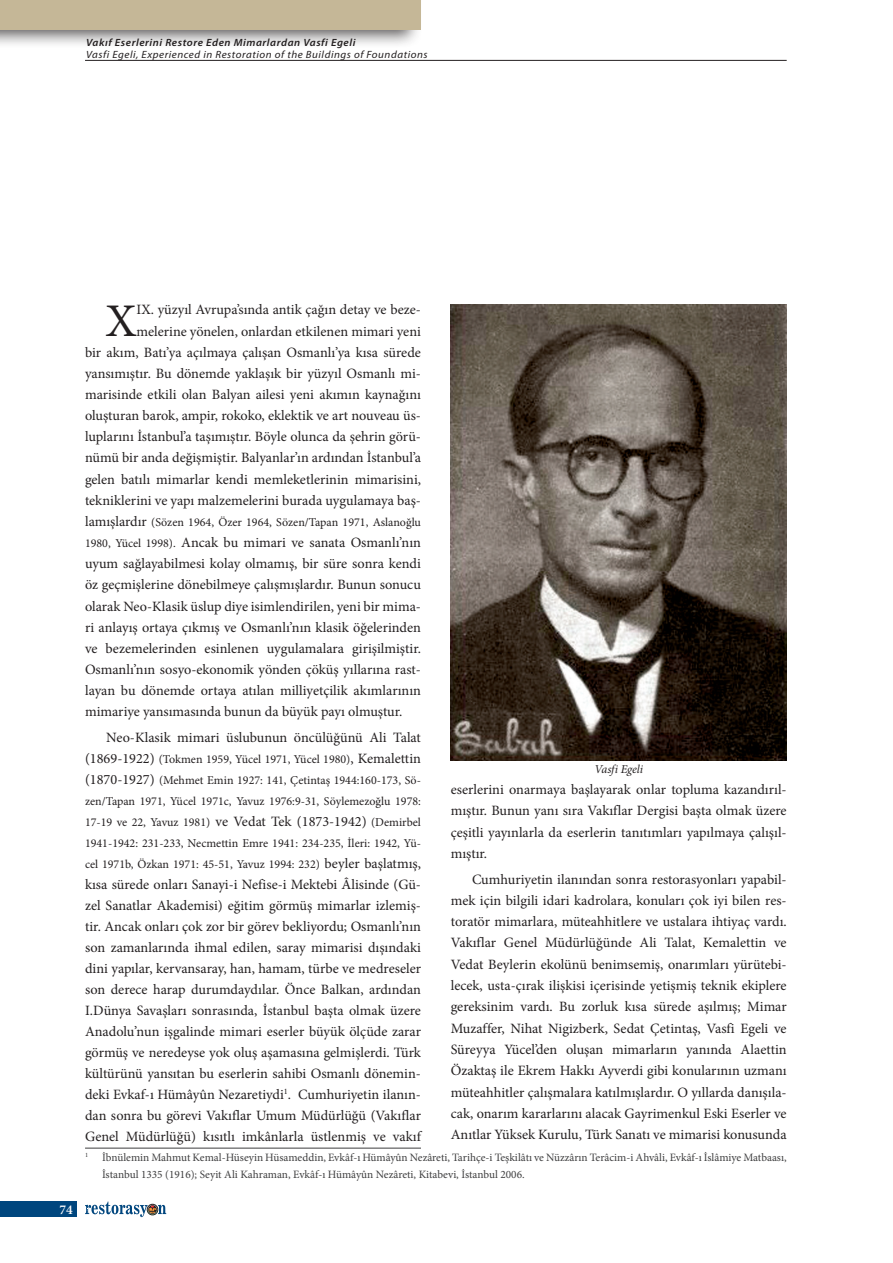
<style>
.page{position:relative;width:893px;height:1263px;background:#fff}
.page>*{position:absolute;margin:0;border:0;box-sizing:border-box;transform-origin:0 0}
.METİN_TEMEL{font:46.8px "Minion Pro";color:#231f20}
.METİN_TEMEL-2{font:14.25px/21.1px "Minion Pro";color:#231f20;text-align:justify}
.t1{font:600 13.5px "Minion Pro";color:#fff}
.METİN_TEMEL-3{font:12px/21px "Minion Pro";color:#231f20;text-align:justify}
.ResimAlti{font:italic 12px "Minion Pro";letter-spacing:-.01em;color:#231f20}
.DİPNOT_İLK_SATIR{font:11.25px/16.8px "Minion Pro";color:#3e3e3f}
.t2{font:italic 10.5px "Myriad Pro";letter-spacing:.05em;color:#231f20;scale:1.05 1}
.t3{font:italic 600 10.5px "Myriad Pro";letter-spacing:.05em;color:#231f20;scale:1.05 1}
.s1{font-size:14.25px}
.s2{font-size:12px}
</style>
<div class="page">
<div style="left:0;top:1202px;width:77px;height:15px;background:#00467e"></div>
<svg style="left:85px;top:1201px;width:81px;height:16px"></svg>
<hr style="left:85px;top:60px;width:702px;height:1px;background:#231f20">
<div style="left:0;top:0;width:423px;height:48px;background:#231f20;opacity:.75"></div>
<div style="left:0;top:0;width:421px;height:30px;background:#c5b797"></div>
<hr style="left:85px;top:1148px;width:336px;height:1px;background:#3e3e3f">
<img style="left:451px;top:304px;width:336px;height:456px">
<p class="t3" style="left:86px;top:36px;width:258px">Vakıf Eserlerini Restore Eden Mimarlardan Vasfi Egeli</p>
<p class="t2" style="left:86px;top:48px;width:327px">Vasfi Egeli, Experienced in Restoration of the Buildings of Foundations</p>
<p class="t1" style="left:60px;top:1200px;width:15px">74</p>
<p class="METİN_TEMEL-2" style="left:85px;top:299px;width:337px;text-align:right">IX. yüzyıl Avrupa’sında antik çağın detay ve beze&shy;melerine yönelen, onlardan etkilenen mimari yeni<br>bir akım, Batı’ya açılmaya çalışan Osmanlı’ya kısa sürede yansımıştır. Bu dönemde yaklaşık bir yüzyıl Osmanlı mi&shy;marisinde etkili olan Balyan ailesi yeni akımın kaynağını oluşturan barok, ampir, rokoko, eklektik ve art nouveau üs&shy;luplarını İstanbul’a taşımıştır. Böyle olunca da şehrin görü&shy;nümü bir anda değişmiştir. Balyanlar’ın ardından İstanbul’a gelen batılı mimarlar kendi memleketlerinin mimarisini, tekniklerini ve yapı malzemelerini burada uygulamaya baş-</p>
<p class="METİN_TEMEL-3" style="left:85px;top:512px;width:337px"><span class="s1">lamışlardır</span> (Sözen 1964, Özer 1964, Sözen/Tapan 1971, Aslanoğlu</p>
<p class="METİN_TEMEL-2" style="left:85px;top:532px;width:337px"><span class="s2">1980, Yücel 1998).</span> Ancak bu mimari ve sanata Osmanlı’nın uyum sağlayabilmesi kolay olmamış, bir süre sonra kendi öz geçmişlerine dönebilmeye çalışmışlardır. Bunun sonucu olarak Neo-Klasik üslup diye isimlendirilen, yeni bir mima&shy;ri anlayış ortaya çıkmış ve Osmanlı’nın klasik öğelerinden ve bezemelerinden esinlenen uygulamalara girişilmiştir.<br>Osmanlı’nın sosyo-ekonomik yönden çöküş yıllarına rast&shy;layan bu dönemde ortaya atılan milliyetçilik akımlarının mimariye yansımasında bunun da büyük payı olmuştur.</p>
<p class="METİN_TEMEL-2" style="left:106px;top:726px;width:316px">Neo-Klasik mimari üslubunun öncülüğünü Ali Talat</p>
<p class="METİN_TEMEL-3" style="left:85px;top:748px;width:337px"><span class="s1">(1869-1922)</span> (Tokmen 1959, Yücel 1971, Yücel 1980)<span class="s1">, Kemalettin (1870-1927)</span> (Mehmet Emin 1927: 141, Çetintaş 1944:160-173, Sö&shy;zen/Tapan 1971, Yücel 1971c, Yavuz 1976:9-31, Söylemezoğlu 1978:<br>17-19 ve 22, Yavuz 1981) <span class="s1">ve Vedat Tek (1873-1942)</span> (Demirbel 1941-1942: 231-233, Necmettin Emre 1941: 234-235, İleri: 1942, Yü&shy;cel 1971b, Özkan 1971: 45-51, Yavuz 1994: 232) <span class="s1">beyler başlatmış,</span></p>
<p class="METİN_TEMEL-2" style="left:85px;top:873px;width:337px">kısa sürede onları Sanayi-i Nefise-i Mektebi Âlisinde (Gü&shy;zel Sanatlar Akademisi) eğitim görmüş mimarlar izlemiş&shy;tir. Ancak onları çok zor bir görev bekliyordu; Osmanlı’nın son zamanlarında ihmal edilen, saray mimarisi dışındaki dini yapılar, kervansaray, han, hamam, türbe ve medreseler son derece harap durumdaydılar. Önce Balkan, ardından I.Dünya Savaşları sonrasında, İstanbul başta olmak üzere Anadolu’nun işgalinde mimari eserler büyük ölçüde zarar görmüş ve neredeyse yok oluş aşamasına gelmişlerdi. Türk kültürünü yansıtan bu eserlerin sahibi Osmanlı dönemin&shy;deki Evkaf-ı Hümâyûn Nezaretiydi<sup>1</sup>. Cumhuriyetin ilanın&shy;dan sonra bu görevi Vakıflar Umum Müdürlüğü (Vakıflar Genel Müdürlüğü) kısıtlı imkânlarla üstlenmiş ve vakıf</p>
<p class="METİN_TEMEL" style="left:106px;top:289px;width:32px">X</p>
<p class="ResimAlti" style="left:594px;top:761px;width:50px">Vasfi Egeli</p>
<p class="METİN_TEMEL-2" style="left:451px;top:779px;width:337px">eserlerini onarmaya başlayarak onlar topluma kazandırıl&shy;mıştır. Bunun yanı sıra Vakıflar Dergisi başta olmak üzere çeşitli yayınlarla da eserlerin tanıtımları yapılmaya çalışıl&shy;mıştır.</p>
<p class="METİN_TEMEL-2" style="left:451px;top:868px;width:337px;text-indent:21px">Cumhuriyetin ilanından sonra restorasyonları yapabil&shy;mek için bilgili idari kadrolara, konuları çok iyi bilen res&shy;toratör mimarlara, müteahhitlere ve ustalara ihtiyaç vardı.<br>Vakıflar Genel Müdürlüğünde Ali Talat, Kemalettin ve Vedat Beylerin ekolünü benimsemiş, onarımları yürütebi&shy;lecek, usta-çırak ilişkisi içerisinde yetişmiş teknik ekiplere gereksinim vardı. Bu zorluk kısa sürede aşılmış; Mimar Muzaffer, Nihat Nigizberk, Sedat Çetintaş, Vasfi Egeli ve Süreyya Yücel’den oluşan mimarların yanında Alaettin Özaktaş ile Ekrem Hakkı Ayverdi gibi konularının uzmanı müteahhitler çalışmalara katılmışlardır. O yıllarda danışıla&shy;cak, onarım kararlarını alacak Gayrimenkul Eski Eserler ve Anıtlar Yüksek Kurulu, Türk Sanatı ve mimarisi konusunda</p>
<p class="DİPNOT_İLK_SATIR" style="left:102px;top:1149px;width:686px;text-indent:-17px"><sup>1</sup> İbnülemin Mahmut Kemal-Hüseyin Hüsameddin, Evkâf-ı Hümâyûn Nezâreti, Tarihçe-i Teşkilâtı ve Nüzzârın Terâcim-i Ahvâli, Evkâf-ı İslâmiye Matbaası,<br>İstanbul 1335 (1916); Seyit Ali Kahraman, Evkâf-ı Hümâyûn Nezâreti, Kitabevi, İstanbul 2006.</p>
</div>
